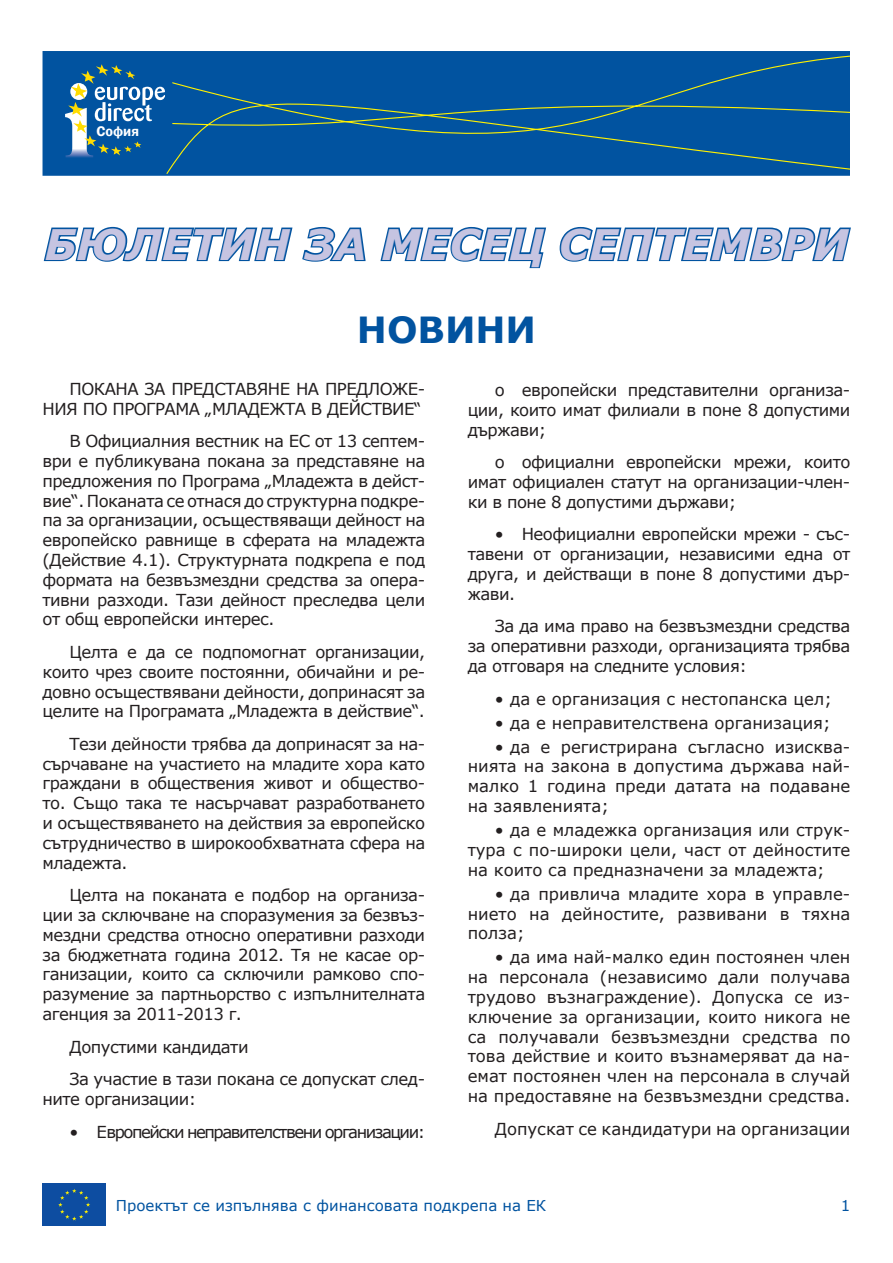
<style>
.page{position:relative;width:893px;height:1263px;background:#fff}
.page>*{position:absolute;margin:0;border:0;box-sizing:border-box;transform-origin:0 0}
.t1{font:italic 700 42px "Verdana";color:#c6c4e1}
.t2{font:700 36px "Verdana";color:#0153a0}
.t3{font:16.5px/19.8px "Verdana";letter-spacing:-.03em;color:#231f20;text-align:justify}
.t4{font:16.5px "Verdana";color:#231f20}
.t5{font:16.5px "Verdana";letter-spacing:-.09em;color:#231f20}
.t6{font:15px "Verdana";color:#0153a0}
.t7{font:600 14.25px "Franklin Gothic";color:#fff}
</style>
<div class="page">
<div style="left:43px;top:51px;width:807px;height:125px;background:#0153a0"></div>
<svg style="left:128px;top:55px;width:722px;height:121px"></svg>
<div style="left:57px;top:57px;width:115px;height:110px;background:#0153a0;border-radius:10px"></div>
<svg style="left:65px;top:64px;width:100px;height:94px"></svg>
<div style="left:43px;top:1183px;width:63px;height:43px;background:#0d4da1"></div>
<svg style="left:58px;top:1189px;width:32px;height:31px"></svg>
<svg style="left:43px;top:226px;width:250px;height:36px"></svg>
<svg style="left:302px;top:227px;width:64px;height:35px"></svg>
<svg style="left:380px;top:227px;width:167px;height:42px"></svg>
<svg style="left:559px;top:227px;width:292px;height:35px"></svg>
<p class="t7" style="left:96px;top:123px;width:44px">София</p>
<h1 class="t1" style="left:44px;top:215px;width:806px">БЮЛЕТИН ЗА МЕСЕЦ СЕПТЕМВРИ</h1>
<h2 class="t2" style="left:357px;top:305px;width:181px">НОВИНИ</h2>
<p class="t3" style="left:43px;top:379px;width:384px;text-align:right">ПОКАНА ЗА ПРЕДСТАВЯНЕ НА ПРЕДЛОЖЕ-<br>НИЯ ПО ПРОГРАМА „МЛАДЕЖТА В ДЕЙСТВИЕ“</p>
<p class="t3" style="left:43px;top:431px;width:384px;text-indent:27px">В Официалния вестник на ЕС от 13 септем&shy;ври е публикувана покана за представяне на предложения по Програма „Младежта в дейст&shy;вие“. Поканата се отнася до структурна подкре&shy;па за организации, осъществяващи дейност на европейско равнище в сферата на младежта (Действие 4.1). Структурната подкрепа е под формата на безвъзмездни средства за опера&shy;тивни разходи. Тази дейност преследва цели от общ европейски интерес.</p>
<p class="t3" style="left:43px;top:642px;width:384px;text-indent:27px">Целта е да се подпомогнат организации, които чрез своите постоянни, обичайни и ре&shy;довно осъществявани дейности, допринасят за целите на Програмата „Младежта в действие“.</p>
<p class="t3" style="left:43px;top:734px;width:384px;text-indent:27px">Тези дейности трябва да допринасят за на&shy;сърчаване на участието на младите хора като граждани в обществения живот и общество&shy;то. Също така те насърчават разработването и осъществяването на действия за европейско сътрудничество в широкообхватната сфера на младежта.</p>
<p class="t3" style="left:43px;top:885px;width:384px;text-indent:27px">Целта на поканата е подбор на организа&shy;ции за сключване на споразумения за безвъз&shy;мездни средства относно оперативни разходи за бюджетната година 2012. Тя не касае ор&shy;ганизации, които са сключили рамково спо&shy;разумение за партньорство с изпълнителната агенция за 2011-2013 г.</p>
<p class="t3" style="left:70px;top:1030px;width:357px;line-height:32.5px">Допустими кандидати<br>За участие в тази покана се допускат след-</p>
<p class="t3" style="left:43px;top:1089px;width:155px">ните организации:</p>
<p class="t5" style="left:70px;top:1120px;width:357px">• Европейски неправителствени организации:</p>
<p class="t3" style="left:468px;top:380px;width:384px;text-indent:27px">o европейски представителни организа&shy;ции, които имат филиали в поне 8 допустими държави;</p>
<p class="t3" style="left:468px;top:452px;width:384px;text-indent:27px">o официални европейски мрежи, които имат официален статут на организации-член&shy;ки в поне 8 допустими държави;</p>
<p class="t3" style="left:468px;top:524px;width:384px;text-indent:27px">• Неофициални европейски мрежи - със&shy;тавени от организации, независими една от друга, и действащи в поне 8 допустими дър&shy;жави.</p>
<p class="t3" style="left:468px;top:616px;width:384px;text-indent:27px">За да има право на безвъзмездни средства за оперативни разходи, организацията трябва да отговаря на следните условия:</p>
<p class="t4" style="left:495px;top:687px;width:339px">• да е организация с нестопанска цел;</p>
<p class="t4" style="left:495px;top:711px;width:337px">• да е неправителствена организация;</p>
<p class="t3" style="left:468px;top:736px;width:384px;text-indent:27px">• да е регистрирана съгласно изисква&shy;нията на закона в допустима държава най&shy;малко 1 година преди датата на подаване на заявленията;</p>
<p class="t3" style="left:468px;top:820px;width:384px;text-indent:27px">• да е младежка организация или струк&shy;тура с по-широки цели, част от дейностите на които са предназначени за младежта;</p>
<p class="t3" style="left:468px;top:884px;width:384px;text-indent:27px">• да привлича младите хора в управле&shy;нието на дейностите, развивани в тяхна полза;</p>
<p class="t3" style="left:468px;top:947px;width:384px;text-indent:27px">• да има най-малко един постоянен член на персонала (независимо дали получава трудово възнаграждение). Допуска се из&shy;ключение за организации, които никога не са получавали безвъзмездни средства по това действие и които възнамеряват да на&shy;емат постоянен член на персонала в случай на предоставяне на безвъзмездни средства.</p>
<p class="t4" style="left:495px;top:1117px;width:357px">Допускат се кандидатури на организации</p>
<p class="t6" style="left:116px;top:1195px;width:432px">Проектът се изпълнява с финансовата подкрепа на ЕК</p>
<p class="t6" style="left:841px;top:1195px;width:11px">1</p>
</div>
